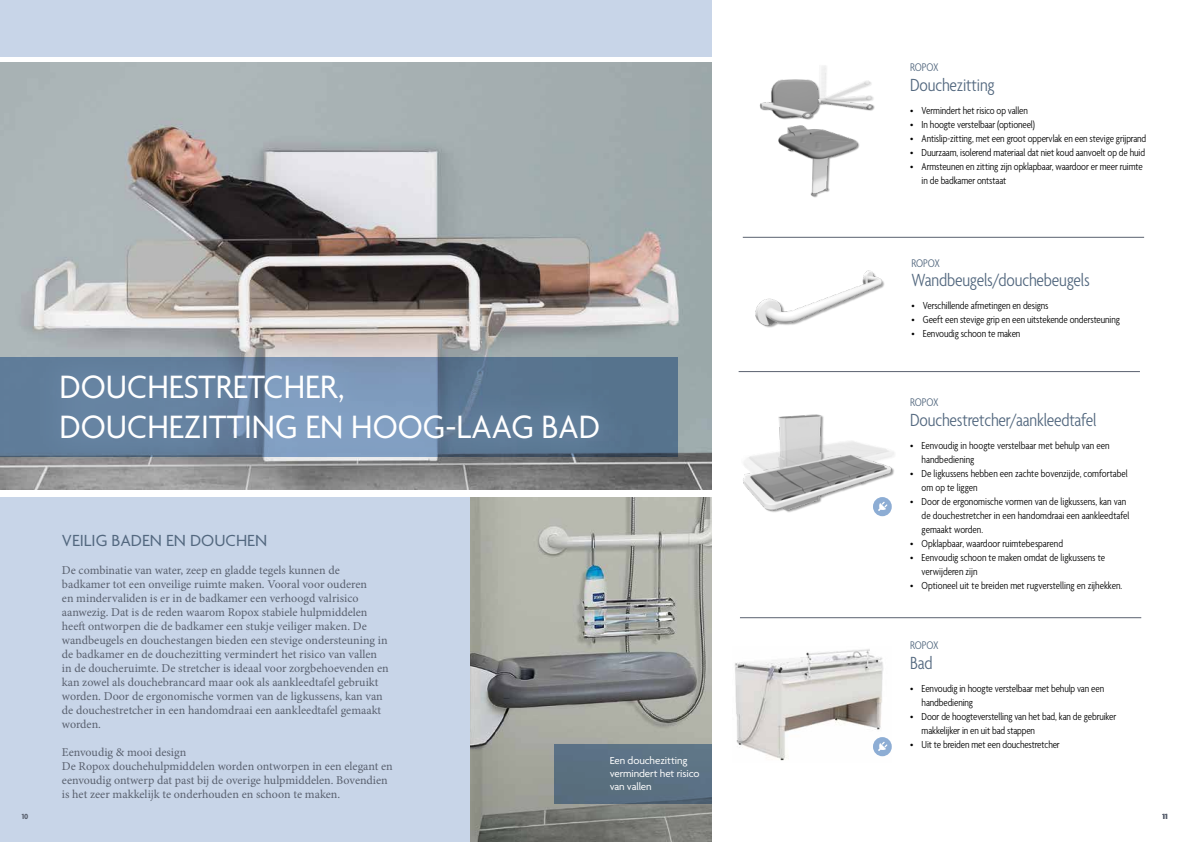
<style>
.page{position:relative;width:1191px;height:842px;background:#fff}
.page>*{position:absolute;margin:0;border:0;box-sizing:border-box;transform-origin:0 0}
.t1{font:35px/40px "Agenda";color:#fff;scale:.95 1}
.t2{font:300 condensed 19px "Agenda";letter-spacing:-.01em;color:#53687f}
.t3{font:17.4px "Agenda";color:#53687f}
.t4{font:12px/14px "Minion Pro";color:#5a616f}
.t5{font:300 condensed 12px "Agenda";letter-spacing:-.02em;color:#53687f}
.t6{font:300 condensed 11px/14px "Agenda";letter-spacing:-.01em;color:#000}
.t7{font:11px/13px "Agenda";letter-spacing:-.01em;color:#fff}
.t8{font:700 8px "Agenda";color:#5a616f}
</style>
<div class="page">
<img style="left:734px;top:649px;width:150px;height:112px">
<div style="left:0;top:497px;width:471px;height:345px;background:#c8d5e8"></div>
<img style="left:0;top:62px;width:711px;height:427px">
<img style="left:759px;top:66px;width:116px;height:132px">
<img style="left:471px;top:497px;width:240px;height:345px">
<div style="left:0;top:0;width:711px;height:57px;background:#c8d5e8"></div>
<div style="left:0;top:357px;width:677px;height:99px;background:linear-gradient(to bottom,#5a7893,#58748f)"></div>
<svg style="left:31px;top:344px;width:597px;height:126px;background:#748ba3"></svg>
<hr style="left:738px;top:371px;width:402px;height:1px;background:#5a616f">
<div style="left:554px;top:744px;width:158px;height:60px;background:#5b7083"></div>
<img style="left:743px;top:414px;width:151px;height:103px">
<hr style="left:743px;top:237px;width:401px;height:1px;background:#5a616f">
<hr style="left:740px;top:617px;width:401px;height:1px;background:#5a616f">
<img style="left:755px;top:270px;width:130px;height:58px">
<svg style="left:873px;top:497px;width:18px;height:19px"></svg>
<svg style="left:873px;top:737px;width:18px;height:19px"></svg>
<p class="t5" style="left:910px;top:61px;width:30px">ROPOX</p>
<h2 class="t2" style="left:910px;top:74px;width:86px">Douchezitting</h2>
<p class="t6" style="left:910px;top:104px;width:119px">• Vermindert het risico op vallen</p>
<p class="t6" style="left:910px;top:118px;width:126px">• In hoogte verstelbaar (optioneel)</p>
<p class="t6" style="left:910px;top:132px;width:237px">• Antislip-zitting, met een groot oppervlak en een stevige grijprand</p>
<p class="t6" style="left:910px;top:146px;width:236px">• Duurzaam, isolerend materiaal dat niet koud aanvoelt op de huid</p>
<p class="t6" style="left:921px;top:160px;width:223px;text-indent:-11px">• Armsteunen en zitting zijn opklapbaar, waardoor er meer ruimte in de badkamer ontstaat</p>
<h1 class="t1" style="left:60px;top:369px;width:570px">DOUCHESTRETCHER,<br>DOUCHEZITTING EN HOOG-LAAG BAD</h1>
<h3 class="t3" style="left:62px;top:531px;width:207px">VEILIG BADEN EN DOUCHEN</h3>
<p class="t4" style="left:62px;top:564px;width:328px">De combinatie van water, zeep en gladde tegels kunnen de badkamer tot een onveilige ruimte maken. Vooral voor ouderen<br>en mindervaliden is er in de badkamer een verhoogd valrisico aanwezig. Dat is de reden waarom Ropox stabiele hulpmiddelen heeft ontworpen die de badkamer een stukje veiliger maken. De wandbeugels en douchestangen bieden een stevige ondersteuning in de badkamer en de douchezitting vermindert het risico van vallen in de doucheruimte. De stretcher is ideaal voor zorgbehoevenden en kan zowel als douchebrancard maar ook als aankleedtafel gebruikt worden. Door de ergonomische vormen van de ligkussens, kan van de douchestretcher in een handomdraai een aankleedtafel gemaakt worden.</p>
<p class="t4" style="left:62px;top:746px;width:332px">Eenvoudig &amp; mooi design<br>De Ropox douchehulpmiddelen worden ontworpen in een elegant en eenvoudig ontwerp dat past bij de overige hulpmiddelen. Bovendien is het zeer makkelijk te onderhouden en schoon te maken.</p>
<p class="t7" style="left:609px;top:755px;width:91px">Een douchezitting vermindert het risico van vallen</p>
<p class="t5" style="left:911px;top:256px;width:30px">ROPOX</p>
<h2 class="t2" style="left:911px;top:270px;width:180px">Wandbeugels/douchebeugels</h2>
<p class="t6" style="left:911px;top:300px;width:138px">• Verschillende afmetingen en designs</p>
<p class="t6" style="left:911px;top:314px;width:210px">• Geeft een stevige grip en een uitstekende ondersteuning</p>
<p class="t6" style="left:911px;top:328px;width:110px">• Eenvoudig schoon te maken</p>
<p class="t5" style="left:910px;top:396px;width:30px">ROPOX</p>
<h2 class="t2" style="left:910px;top:409px;width:188px">Douchestretcher/aankleedtafel</h2>
<p class="t6" style="left:921px;top:439px;width:189px;text-indent:-11px">• Eenvoudig in hoogte verstelbaar met behulp van een handbediening</p>
<p class="t6" style="left:921px;top:467px;width:208px;text-indent:-11px">• De ligkussens hebben een zachte bovenzijde, comfortabel om op te liggen</p>
<p class="t6" style="left:921px;top:495px;width:209px;text-indent:-11px">• Door de ergonomische vormen van de ligkussens, kan van de douchestretcher in een handomdraai een aankleedtafel gemaakt worden.</p>
<p class="t6" style="left:910px;top:537px;width:154px">• Opklapbaar, waardoor ruimtebesparend</p>
<p class="t6" style="left:921px;top:551px;width:185px;text-indent:-11px">• Eenvoudig schoon te maken omdat de ligkussens te verwijderen zijn</p>
<p class="t6" style="left:910px;top:579px;width:213px">• Optioneel uit te breiden met rugverstelling en zijhekken.</p>
<p class="t5" style="left:910px;top:639px;width:30px">ROPOX</p>
<h2 class="t2" style="left:910px;top:652px;width:24px">Bad</h2>
<p class="t6" style="left:921px;top:682px;width:184px;text-indent:-11px">• Eenvoudig in hoogte verstelbaar met behulp van een handbediening</p>
<p class="t6" style="left:921px;top:710px;width:196px;text-indent:-11px">• Door de hoogteverstelling van het bad, kan de gebruiker makkelijker in en uit bad stappen</p>
<p class="t6" style="left:910px;top:738px;width:151px">• Uit te breiden met een douchestretcher</p>
<p class="t8" style="left:22px;top:812px;width:8px">10</p>
<p class="t8" style="left:1162px;top:812px;width:6px">11</p>
</div>
